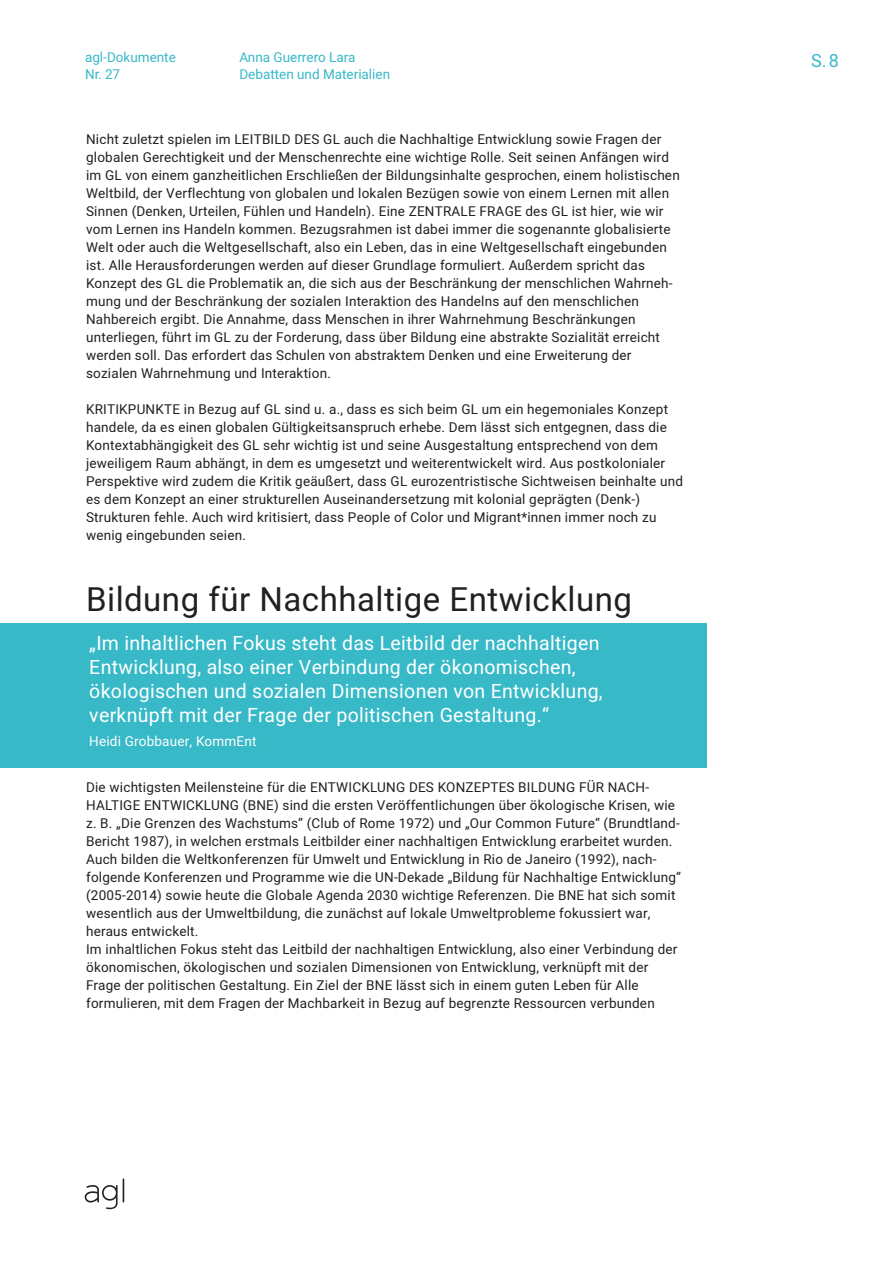
<style>
.page{position:relative;width:893px;height:1263px;background:#fff}
.page>*{position:absolute;margin:0;border:0;box-sizing:border-box;transform-origin:0 0}
.t1{font:33px "Heebo";letter-spacing:.015em;color:#231f20}
.t2{font:19.5px/24px "Heebo";letter-spacing:.015em;color:#fff}
.t3{font:18px "Heebo";color:#38b9c7}
.t4{font:13.5px/18px "Heebo";letter-spacing:.015em;color:#231f20}
.t5{font:13.5px/16.5px "Heebo";color:#38b9c7}
.t6{font:13.5px "Heebo";letter-spacing:.015em;color:#fff}
</style>
<div class="page">
<svg style="left:85px;top:1178px;width:39px;height:31px"></svg>
<div style="left:0;top:624px;width:706px;height:144px;background:#38b9c7"></div>
<p class="t5" style="left:85px;top:49px;width:92px">agl-Dokumente<br>Nr. 27</p>
<p class="t5" style="left:239px;top:49px;width:152px">Anna Guerrero Lara<br>Debatten und Materialien</p>
<h3 class="t3" style="left:811px;top:48px;width:29px">S.8</h3>
<p class="t4" style="left:86px;top:130px;width:595px">Nicht zuletzt spielen im LEITBILD DES GL auch die Nachhaltige Entwicklung sowie Fragen der globalen Gerechtigkeit und der Menschenrechte eine wichtige Rolle. Seit seinen Anfängen wird im GL von einem ganzheitlichen Erschließen der Bildungsinhalte gesprochen, einem holistischen Weltbild, der Verflechtung von globalen und lokalen Bezügen sowie von einem Lernen mit allen Sinnen (Denken, Urteilen, Fühlen und Handeln). Eine ZENTRALE FRAGE des GL ist hier, wie wir vom Lernen ins Handeln kommen. Bezugsrahmen ist dabei immer die sogenannte globalisierte Welt oder auch die Weltgesellschaft, also ein Leben, das in eine Weltgesellschaft eingebunden ist. Alle Herausforderungen werden auf dieser Grundlage formuliert. Außerdem spricht das Konzept des GL die Problematik an, die sich aus der Beschränkung der menschlichen Wahrneh&shy;mung und der Beschränkung der sozialen Interaktion des Handelns auf den menschlichen Nahbereich ergibt. Die Annahme, dass Menschen in ihrer Wahrnehmung Beschränkungen unterliegen, führt im GL zu der Forderung, dass über Bildung eine abstrakte Sozialität erreicht werden soll. Das erfordert das Schulen von abstraktem Denken und eine Erweiterung der sozialen Wahrnehmung und Interaktion.</p>
<p class="t4" style="left:86px;top:400px;width:598px">KRITIKPUNKTE in Bezug auf GL sind u. a., dass es sich beim GL um ein hegemoniales Konzept handele, da es einen globalen Gültigkeitsanspruch erhebe. Dem lässt sich entgegnen, dass die Kontextabhängigkeit des GL sehr wichtig ist und seine Ausgestaltung entsprechend von dem jeweiligem Raum abhängt, in dem es umgesetzt und weiterentwickelt wird. Aus postkolonialer Perspektive wird zudem die Kritik geäußert, dass GL eurozentristische Sichtweisen beinhalte und es dem Konzept an einer strukturellen Auseinandersetzung mit kolonial geprägten (Denk-)<br>Strukturen fehle. Auch wird kritisiert, dass People of Color und Migrant*innen immer noch zu wenig eingebunden seien.</p>
<h1 class="t1" style="left:86px;top:576px;width:547px">Bildung für Nachhaltige Entwicklung</h1>
<h2 class="t2" style="left:89px;top:631px;width:515px">„Im inhaltlichen Fokus steht das Leitbild der nachhaltigen Entwicklung, also einer Verbindung der ökonomischen, ökologischen und sozialen Dimensionen von Entwicklung, verknüpft mit der Frage der politischen Gestaltung.“</h2>
<p class="t6" style="left:89px;top:732px;width:169px">Heidi Grobbauer, KommEnt</p>
<p class="t4" style="left:86px;top:778px;width:596px">Die wichtigsten Meilensteine für die ENTWICKLUNG DES KONZEPTES BILDUNG FÜR NACH-HALTIGE ENTWICKLUNG (BNE) sind die ersten Veröffentlichungen über ökologische Krisen, wie z. B. „Die Grenzen des Wachstums“ (Club of Rome 1972) und „Our Common Future“ (Brundtland-Bericht 1987), in welchen erstmals Leitbilder einer nachhaltigen Entwicklung erarbeitet wurden.<br>Auch bilden die Weltkonferenzen für Umwelt und Entwicklung in Rio de Janeiro (1992), nach&shy;folgende Konferenzen und Programme wie die UN-Dekade „Bildung für Nachhaltige Entwicklung“ (2005-2014) sowie heute die Globale Agenda 2030 wichtige Referenzen. Die BNE hat sich somit wesentlich aus der Umweltbildung, die zunächst auf lokale Umweltprobleme fokussiert war, heraus entwickelt.<br>Im inhaltlichen Fokus steht das Leitbild der nachhaltigen Entwicklung, also einer Verbindung der ökonomischen, ökologischen und sozialen Dimensionen von Entwicklung, verknüpft mit der Frage der politischen Gestaltung. Ein Ziel der BNE lässt sich in einem guten Leben für Alle formulieren, mit dem Fragen der Machbarkeit in Bezug auf begrenzte Ressourcen verbunden</p>
</div>
